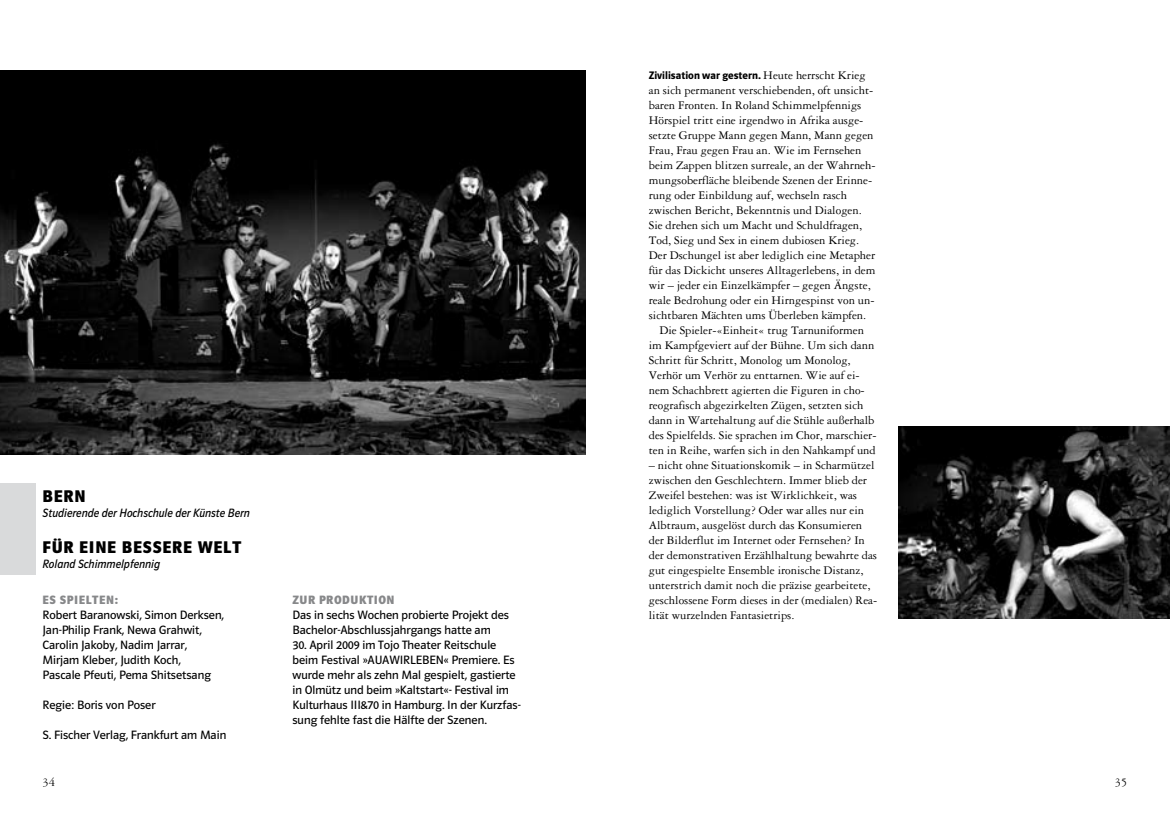
<style>
.page{position:relative;width:1170px;height:833px;background:#fff}
.page>*{position:absolute;margin:0;border:0;box-sizing:border-box;transform-origin:0 0}
.t1{font:700 17.5px "Polo 22 K";letter-spacing:.05em;color:#000}
.t2{font:12.5px/15px "Garamond Three";color:#000}
.t3{font:12.5px/15px "Polo 22 K Buch";color:#000}
.t4{font:12.5px "Polo 22 K Buch Kursiv";color:#000;scale:.95 1}
.t5{font:700 12.5px "Polo 22 K";letter-spacing:.05em;color:#87888a}
.t6{font:11.25px "Polo 22 K Hfett";color:#000}
.s1{font-family:"Garamond Three";font-size:12.5px}
</style>
<div class="page">
<img style="left:0;top:71px;width:586px;height:384px">
<img style="left:898px;top:426px;width:271px;height:192px">
<div style="left:0;top:483px;width:35px;height:92px;background:#d9dadb"></div>
<h1 class="t1" style="left:43px;top:486px;width:44px">BERN</h1>
<p class="t4" style="left:43px;top:506px;width:220px">Studierende der Hochschule der Künste Bern</p>
<h1 class="t1" style="left:43px;top:537px;width:200px">FÜR EINE BESSERE WELT</h1>
<p class="t4" style="left:43px;top:557px;width:125px">Roland Schimmelpfennig</p>
<p class="t5" style="left:43px;top:593px;width:25px">ES SPIELTEN</p>
<p class="t5" style="left:114px;top:593px;width:5px">:</p>
<p class="t3" style="left:43px;top:608px;width:183px">Robert Baranowski, Simon Derksen,<br>Jan-Philip Frank, Newa Grahwit,<br>Carolin Jakoby, Nadim Jarrar,<br>Mirjam Kleber, Judith Koch,<br>Pascale Pfeuti, Pema Shitsetsang</p>
<p class="t3" style="left:43px;top:698px;width:114px">Regie: Boris von Poser</p>
<p class="t3" style="left:43px;top:728px;width:185px">S. Fischer Verlag, Frankfurt am Main</p>
<p class="t5" style="left:292px;top:593px;width:83px">ZUR PRODUKTION</p>
<p class="t3" style="left:292px;top:608px;width:218px">Das in sechs Wochen probierte Projekt des<br>Bachelor-Abschlussjahrgangs hatte am</p>
<p class="t3" style="left:292px;top:638px;width:229px">30. April 2009 im Tojo Theater Reitschule beim Festival »AUAWIRLEBEN« Premiere. Es wurde mehr als zehn Mal gespielt, gastierte in Olmütz und beim »Kaltstart«- Festival im Kulturhaus III&amp;70 in Hamburg. In der Kurzfas&shy;sung fehlte fast die Hälfte der Szenen.</p>
<p class="t6" style="left:648px;top:69px;width:218px">Zivilisation war gestern. <span class="s1">Heute herrscht Krieg</span></p>
<p class="t2" style="left:648px;top:83px;width:226px">an sich permanent verschiebenden, oft unsicht-</p>
<p class="t2" style="left:648px;top:98px;width:214px">baren Fronten. In Roland Schimmelpfennigs</p>
<p class="t2" style="left:648px;top:113px;width:216px">Hörspiel tritt eine irgendwo in Afrika ausge-</p>
<p class="t2" style="left:648px;top:128px;width:226px">setzte Gruppe Mann gegen Mann, Mann gegen</p>
<p class="t2" style="left:648px;top:143px;width:214px">Frau, Frau gegen Frau an. Wie im Fernsehen</p>
<p class="t2" style="left:648px;top:158px;width:228px">beim Zappen blitzen surreale, an der Wahrneh-</p>
<p class="t2" style="left:648px;top:173px;width:225px">mungsoberfläche bleibende Szenen der Erinne-</p>
<p class="t2" style="left:648px;top:188px;width:200px">rung oder Einbildung auf, wechseln rasch</p>
<p class="t2" style="left:648px;top:203px;width:214px">zwischen Bericht, Bekenntnis und Dialogen.</p>
<p class="t2" style="left:648px;top:218px;width:215px">Sie drehen sich um Macht und Schuldfragen,</p>
<p class="t2" style="left:648px;top:233px;width:212px">Tod, Sieg und Sex in einem dubiosen Krieg.</p>
<p class="t2" style="left:648px;top:248px;width:228px">Der Dschungel ist aber lediglich eine Metapher</p>
<p class="t2" style="left:648px;top:263px;width:228px">für das Dickicht unseres Alltagerlebens, in dem</p>
<p class="t2" style="left:648px;top:278px;width:223px">wir – jeder ein Einzelkämpfer – gegen Ängste,</p>
<p class="t2" style="left:648px;top:293px;width:227px">reale Bedrohung oder ein Hirngespinst von un-</p>
<p class="t2" style="left:648px;top:308px;width:219px">sichtbaren Mächten ums Überleben kämpfen.</p>
<p class="t2" style="left:659px;top:323px;width:206px">Die Spieler-«Einheit« trug Tarnuniformen</p>
<p class="t2" style="left:648px;top:338px;width:227px">im Kampfgeviert auf der Bühne. Um sich dann</p>
<p class="t2" style="left:648px;top:353px;width:203px">Schritt für Schritt, Monolog um Monolog,</p>
<p class="t2" style="left:648px;top:368px;width:212px">Verhör um Verhör zu enttarnen. Wie auf ei-</p>
<p class="t2" style="left:648px;top:383px;width:217px">nem Schachbrett agierten die Figuren in cho-</p>
<p class="t2" style="left:648px;top:398px;width:216px">reografisch abgezirkelten Zügen, setzten sich</p>
<p class="t2" style="left:648px;top:413px;width:227px">dann in Wartehaltung auf die Stühle außerhalb</p>
<p class="t2" style="left:648px;top:428px;width:229px">des Spielfelds. Sie sprachen im Chor, marschier-</p>
<p class="t2" style="left:648px;top:443px;width:228px">ten in Reihe, warfen sich in den Nahkampf und</p>
<p class="t2" style="left:648px;top:458px;width:230px">– nicht ohne Situationskomik – in Scharmützel zwischen den Geschlechtern. Immer blieb der Zweifel bestehen: was ist Wirklichkeit, was lediglich Vorstellung? Oder war alles nur ein Albtraum, ausgelöst durch das Konsumieren der Bilderflut im Internet oder Fernsehen? In der demonstrativen Erzählhaltung bewahrte das gut eingespielte Ensemble ironische Distanz, unterstrich damit noch die präzise gearbeitete, geschlossene Form dieses in der (medialen) Rea&shy;lität wurzelnden Fantasietrips.</p>
<p class="t2" style="left:43px;top:774px;width:14px">34</p>
<p class="t2" style="left:1114px;top:774px;width:14px">35</p>
</div>
